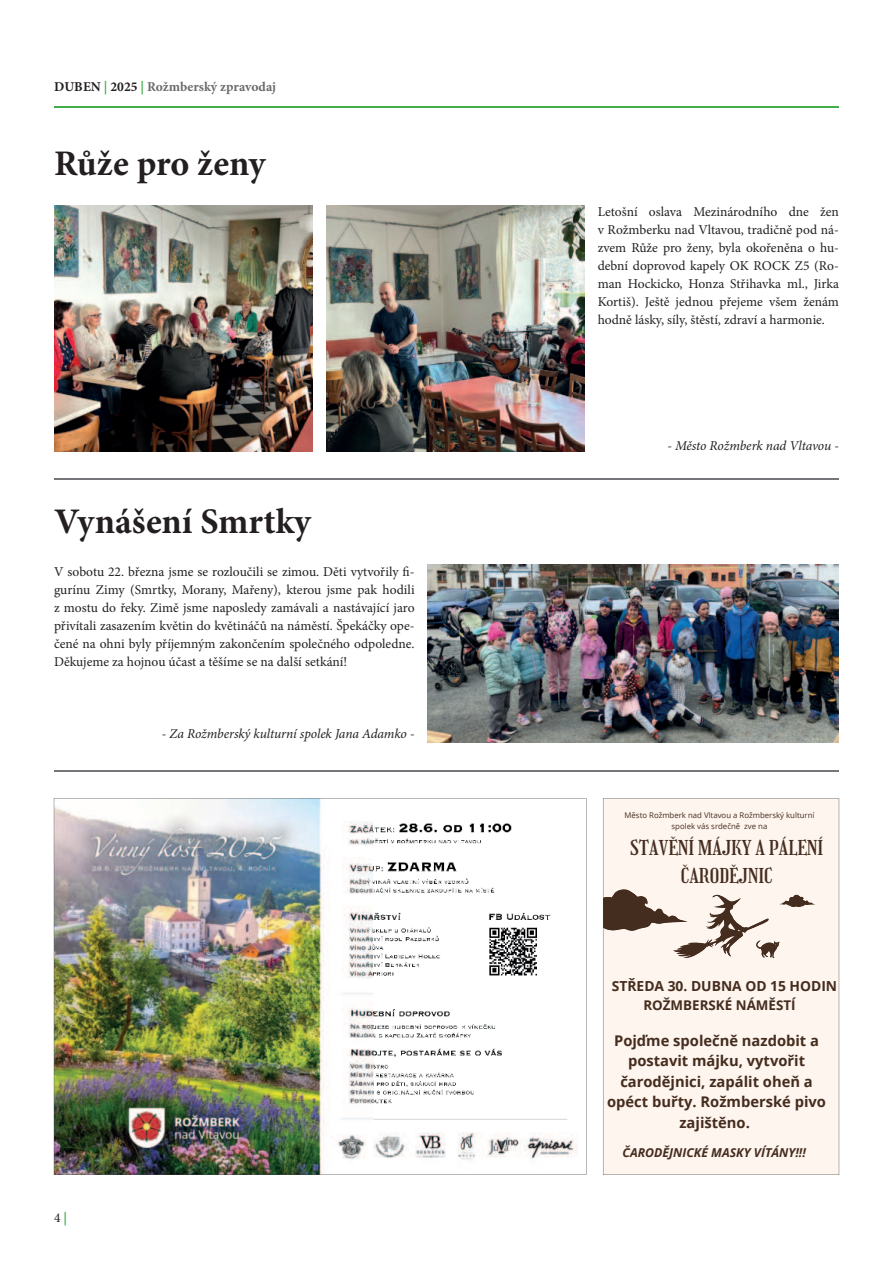
<style>
.page{position:relative;width:893px;height:1263px;background:#fff}
.page>*{position:absolute;margin:0;border:0;box-sizing:border-box;transform-origin:0 0}
.t1{font:700 36px "Minion Pro";color:#231f20}
.t2{font:20.1px/28px "Girassol";color:#442c1e;text-align:center}
.t3{font:700 14.7px/20.5px "Open Sans";color:#442c1e;text-align:center}
.t4{font:700 13.8px "Open Sans";color:#442c1e}
.t5{font:13.5px/18px "Minion Pro";color:#231f20;text-align:justify}
.t6{font:italic 13.5px "Minion Pro";letter-spacing:-.01em;color:#231f20}
.t7{font:700 13.5px "Minion Pro";color:#6d6a69}
.t8{font:700 13.35px "Open Sans";color:#442c1e}
.t9{font:italic 700 12.3px "Open Sans";color:#442c1e}
.t10{font:7.8px/10.8px "Open Sans";color:#442c1e;text-align:center}
.s1{color:#231f20}
.s2{color:#40ae49}
.s3{font-weight:700;color:#40ae49}
</style>
<div class="page">
<hr style="left:54px;top:107px;width:785px;height:1px;background:#40ae49">
<img style="left:54px;top:205px;width:259px;height:246px">
<img style="left:326px;top:205px;width:259px;height:246px">
<img style="left:54px;top:798px;width:532px;height:377px">
<div style="left:603px;top:798px;width:236px;height:377px;background:#fef5ee"></div>
<hr style="left:54px;top:478px;width:785px;height:2px;background:#757679">
<hr style="left:54px;top:770px;width:785px;height:1px;background:#757679">
<img style="left:427px;top:564px;width:412px;height:179px">
<p class="t7" style="left:54px;top:79px;width:223px"><span class="s1">DUBEN</span> <span class="s2">|</span> <span class="s1">2025</span> <span class="s2">|</span> Rožmberský zpravodaj</p>
<h1 class="t1" style="left:54px;top:145px;width:213px">Růže pro ženy</h1>
<h1 class="t1" style="left:54px;top:502px;width:258px">Vynášení Smrtky</h1>
<p class="t5" style="left:54px;top:563px;width:362px">V sobotu 22. března jsme se rozloučili se zimou. Děti vytvořily - gurínu Zimy (Smrtky, Morany, Mařeny), kterou jsme pak hodili z mostu do řeky. Zimě jsme naposledy zamávali a nastávající jaro přivítali zasazením květin do květináčů na náměstí. Špekáčky ope&shy;čené na ohni byly příjemným zakončením společného odpoledne.<br>Děkujeme za hojnou účast a těšíme se na další setkání!</p>
<p class="t6" style="left:162px;top:727px;width:254px">- Za Rožmberský kulturní spolek Jana Adamko -</p>
<p class="t5" style="left:54px;top:1209px;width:15px">4<span class="s3">|</span></p>
<p class="t5" style="left:598px;top:203px;width:243px">Letošní oslava Mezinárodního dne žen v Rožmberku nad Vltavou, tradičně pod ná&shy;zvem Růže pro ženy, byla okořeněna o hu&shy;dební doprovod kapely OK ROCK Z5 (Ro&shy;man Hockicko, Honza Střihavka ml., Jirka Kortiš). Ještě jednou přejeme všem ženám hodně lásky, síly, štěstí, zdraví a harmonie.</p>
<p class="t6" style="left:667px;top:439px;width:173px">- Město Rožmberk nad Vltavou -</p>
<p class="t10" style="left:624px;top:809px;width:191px">Město Rožmberk nad Vltavou a Rožmberský kulturní spolek vás srdečně zve na</p>
<h2 class="t2" style="left:630px;top:834px;width:194px">STAVĚNÍ MÁJKY A PÁLENÍ<br>ČARODĚJNIC</h2>
<p class="t4" style="left:612px;top:978px;width:227px">STŘEDA 30. DUBNA OD 15 HODIN</p>
<p class="t8" style="left:643px;top:996px;width:154px">ROŽMBERSKÉ NÁMĚSTÍ</p>
<p class="t3" style="left:607px;top:1030px;width:220px">Pojďme společně nazdobit a postavit májku, vytvořit čarodějnici, zapálit oheň a opéct buřty. Rožmberské pivo zajištěno.</p>
<p class="t9" style="left:622px;top:1144px;width:185px">ČARODĚJNICKÉ MASKY VÍTÁNY!!!</p>
</div>
